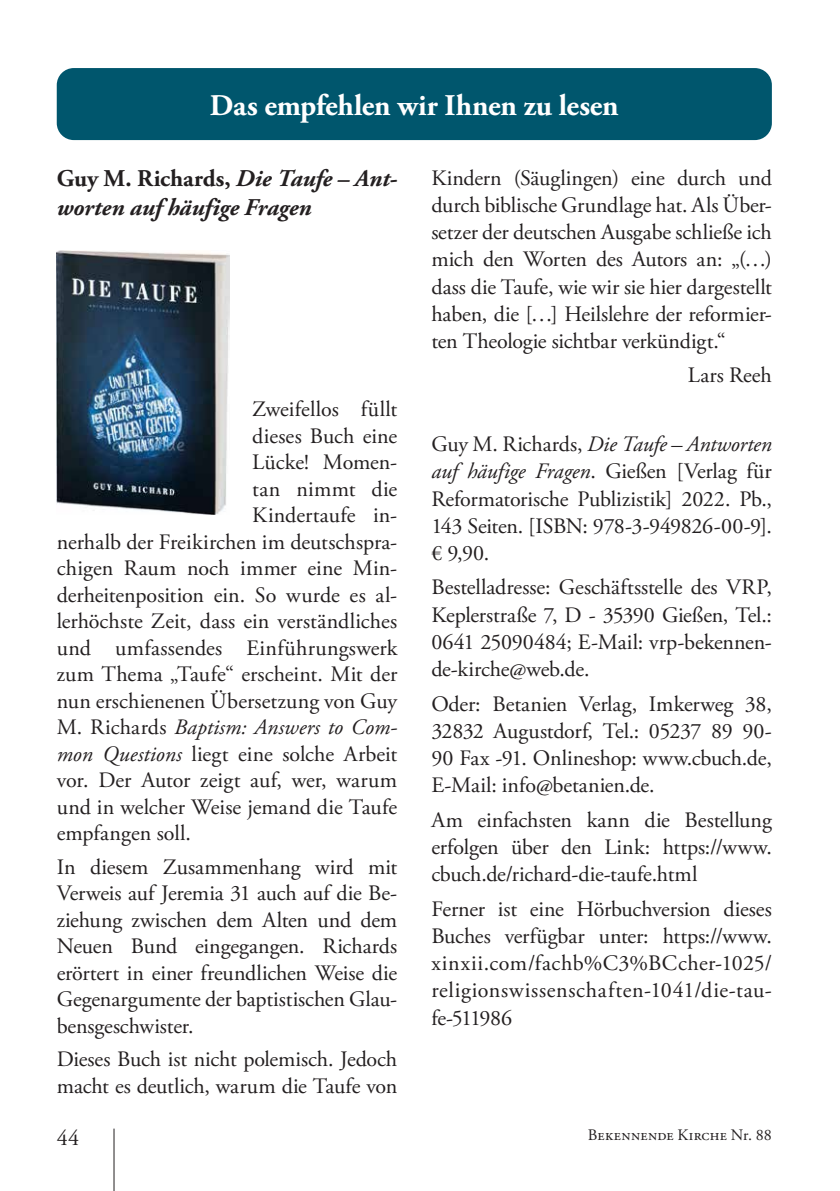
<style>
.page{position:relative;width:840px;height:1191px;background:#fff}
.page>*{position:absolute;margin:0;border:0;box-sizing:border-box;transform-origin:0 0}
.t1{font:700 30px "Adobe Garamond Pro";letter-spacing:-.01em;color:#fff}
.t2{font:italic 700 24px/28.8px "Adobe Garamond Pro";letter-spacing:-.005em;color:#231f20}
.t3{font:22px/27.2px "Adobe Garamond Pro";letter-spacing:-.005em;color:#231f20;text-align:justify}
.t4{font:italic 22px "Adobe Garamond Pro";letter-spacing:.005em;color:#231f20}
.t5{font:22px "Adobe Garamond Pro";letter-spacing:.015em;color:#231f20}
.t6{font:16px "Adobe Garamond Pro";letter-spacing:.015em;color:#231f20}
.s1{font-style:normal}
.s2{font-style:italic}
</style>
<div class="page">
<hr style="left:113px;top:1128px;width:1px;height:63px;background:#231f20">
<div style="left:57px;top:68px;width:714px;height:72px;background:#00566d;border-radius:17px"></div>
<img style="left:57px;top:251px;width:172px;height:264px">
<h1 class="t1" style="left:210px;top:88px;width:410px">Das empfehlen wir Ihnen zu lesen</h1>
<p class="t2" style="left:57px;top:164px;width:342px"><span class="s1">Guy M. Richards,</span> Die Taufe – Ant&shy;worten auf häufige Fragen</p>
<p class="t3" style="left:252px;top:396px;width:146px">Zweifellos füllt</p>
<p class="t3" style="left:252px;top:423px;width:146px">dieses Buch eine</p>
<p class="t3" style="left:252px;top:449px;width:146px">Lücke! Momen-</p>
<p class="t3" style="left:252px;top:476px;width:146px">tan nimmt die</p>
<p class="t3" style="left:252px;top:502px;width:146px">Kindertaufe in-</p>
<p class="t3" style="left:57px;top:529px;width:342px">nerhalb der Freikirchen im deutschspra-</p>
<p class="t3" style="left:57px;top:555px;width:342px">chigen Raum noch immer eine Min-</p>
<p class="t3" style="left:57px;top:582px;width:342px">derheitenposition ein. So wurde es al-</p>
<p class="t3" style="left:57px;top:608px;width:342px">lerhöchste Zeit, dass ein verständliches</p>
<p class="t5" style="left:57px;top:634px;width:342px">und umfassendes Einführungswerk</p>
<p class="t3" style="left:57px;top:661px;width:342px">zum Thema „Taufe“ erscheint. Mit der</p>
<p class="t3" style="left:57px;top:688px;width:342px">nun erschienenen Übersetzung von Guy</p>
<p class="t4" style="left:57px;top:714px;width:342px"><span class="s1">M. Richards</span> Baptism: Answers to Com-</p>
<p class="t3" style="left:57px;top:741px;width:342px"><span class="s2">mon Questions</span> liegt eine solche Arbeit</p>
<p class="t3" style="left:57px;top:767px;width:342px">vor. Der Autor zeigt auf, wer, warum</p>
<p class="t3" style="left:57px;top:794px;width:342px">und in welcher Weise jemand die Taufe</p>
<p class="t3" style="left:57px;top:820px;width:136px">empfangen soll.</p>
<p class="t3" style="left:57px;top:854px;width:342px;line-height:26.4px">In diesem Zusammenhang wird mit Verweis auf Jeremia 31 auch auf die Be&shy;ziehung zwischen dem Alten und dem Neuen Bund eingegangen. Richards erörtert in einer freundlichen Weise die Gegenargumente der baptistischen Glau&shy;bensgeschwister.</p>
<p class="t3" style="left:57px;top:1047px;width:342px;line-height:26.4px">Dieses Buch ist nicht polemisch. Jedoch macht es deutlich, warum die Taufe von</p>
<p class="t3" style="left:431px;top:165px;width:342px">Kindern (Säuglingen) eine durch und durch biblische Grundlage hat. Als Über&shy;setzer der deutschen Ausgabe schließe ich mich den Worten des Autors an: „(…) dass die Taufe, wie wir sie hier dargestellt haben, die […] Heilslehre der reformier&shy;ten Theologie sichtbar verkündigt.“</p>
<p class="t3" style="left:687px;top:363px;width:85px">Lars Reeh</p>
<p class="t3" style="left:431px;top:431px;width:342px">Guy M. Richards, <span class="s2">Die Taufe – Antworten auf häufige Fragen</span>. Gießen [Verlag für Reformatorische Publizistik] 2022. Pb., 143 Seiten. [ISBN: 978-3-949826-00-9]. € 9,90.</p>
<p class="t3" style="left:431px;top:574px;width:342px">Bestelladresse: Geschäftsstelle des VRP, Keplerstraße 7, D - 35390 Gießen, Tel.:<br>0641 25090484; E-Mail: vrp-bekennen&shy;de-kirche@web.de.</p>
<p class="t3" style="left:431px;top:691px;width:342px">Oder: Betanien Verlag, Imkerweg 38, 32832 Augustdorf, Tel.: 05237 89 90- 90 Fax -91. Onlineshop: www.cbuch.de, E-Mail: info@betanien.de.</p>
<p class="t3" style="left:431px;top:807px;width:342px">Am einfachsten kann die Bestellung erfolgen über den Link: https://www. cbuch.de/richard-die-taufe.html</p>
<p class="t3" style="left:431px;top:895px;width:342px">Ferner ist eine Hörbuchversion dieses Buches verfügbar unter: https://www. xinxii.com/fachb%C3%BCcher-1025/ religionswissenschaften-1041/die-tau&shy;fe-511986</p>
<p class="t3" style="left:57px;top:1124px;width:24px">44</p>
<p class="t6" style="left:587px;top:1125px;width:185px">Bekennende Kirche Nr. 88</p>
</div>
